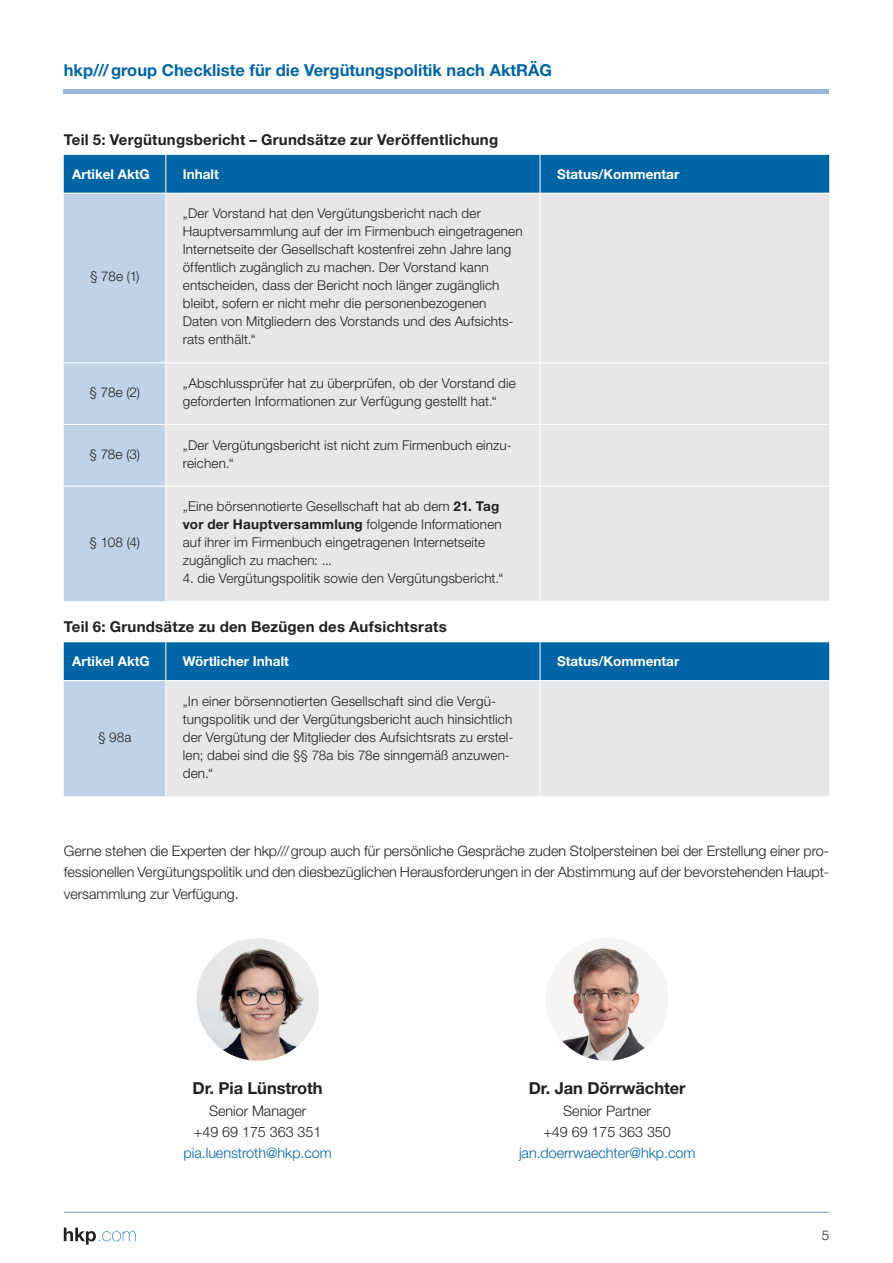
<style>
.page{position:relative;width:893px;height:1263px;background:#fff}
.page>*{position:absolute;margin:0;border:0;box-sizing:border-box;transform-origin:0 0}
.t1{font:700 16.5px "Helvetica Neue LT Std";color:#0065a4}
.t2{font:700 16.5px "Helvetica Neue LT Std";letter-spacing:-.005em;color:#231f20}
.t3{font:700 15px "Helvetica Neue LT Std";letter-spacing:.015em;color:#231f20}
.t4{font:300 14.4px/21.3px "Helvetica Neue LT Std";letter-spacing:-.005em;color:#231f20;text-align:center}
.t5{font:300 14.4px "Helvetica Neue LT Std";letter-spacing:-.005em;color:#0065a4}
.t6{font:300 13.5px/18px "Helvetica Neue LT Std";letter-spacing:.01em;color:#231f20}
.t7{font:700 13.5px "Helvetica Neue LT Std";color:#fff}
.s1{font-weight:700}
</style>
<div class="page">
<div style="left:64px;top:89px;width:765px;height:5px;background:#98b6d9"></div>
<hr style="left:64px;top:1212px;width:765px;height:1px;background:#729eca">
<svg style="left:64px;top:1227px;width:72px;height:17px"></svg>
<div style="left:64px;top:155px;width:765px;height:38px;background:#0065a4"></div>
<svg style="left:64px;top:194px;width:102px;height:602px;background:#b8cee5"></svg>
<svg style="left:167px;top:194px;width:662px;height:602px;background:#d9e0e6"></svg>
<hr style="left:166px;top:155px;width:1px;height:38px;background:#fff">
<hr style="left:540px;top:155px;width:1px;height:38px;background:#fff">
<hr style="left:540px;top:642px;width:1px;height:38px;background:#fff">
<hr style="left:64px;top:363px;width:102px;height:1px;background:#fff">
<hr style="left:64px;top:424px;width:102px;height:1px;background:#fff">
<hr style="left:64px;top:486px;width:102px;height:1px;background:#fff">
<hr style="left:64px;top:601px;width:102px;height:1px;background:#fff">
<hr style="left:64px;top:680px;width:102px;height:1px;background:#fff">
<hr style="left:166px;top:363px;width:374px;height:1px;background:#fff">
<hr style="left:166px;top:424px;width:374px;height:1px;background:#fff">
<hr style="left:166px;top:486px;width:374px;height:1px;background:#fff">
<hr style="left:166px;top:601px;width:374px;height:1px;background:#fff">
<hr style="left:166px;top:680px;width:374px;height:1px;background:#fff">
<hr style="left:540px;top:193px;width:1px;height:170px;background:#fff">
<hr style="left:540px;top:363px;width:289px;height:1px;background:#fff">
<hr style="left:540px;top:363px;width:1px;height:61px;background:#fff">
<hr style="left:540px;top:424px;width:289px;height:1px;background:#fff">
<hr style="left:540px;top:425px;width:1px;height:61px;background:#fff">
<hr style="left:540px;top:486px;width:289px;height:1px;background:#fff">
<hr style="left:540px;top:486px;width:1px;height:115px;background:#fff">
<hr style="left:540px;top:601px;width:289px;height:1px;background:#fff">
<hr style="left:540px;top:680px;width:289px;height:1px;background:#fff">
<hr style="left:540px;top:681px;width:1px;height:115px;background:#fff">
<img style="left:196px;top:938px;width:123px;height:123px;border-radius:61px">
<img style="left:546px;top:938px;width:122px;height:123px;border-radius:61px">
<p class="t1" style="left:64px;top:59px;width:490px">hkp/// group Checkliste für die Vergütungspolitik nach AktRÄG</p>
<p class="t3" style="left:64px;top:130px;width:436px">Teil 5: Vergütungsbericht – Grundsätze zur Veröffentlichung</p>
<p class="t7" style="left:72px;top:166px;width:79px">Artikel AktG</p>
<p class="t7" style="left:183px;top:166px;width:37px">Inhalt</p>
<p class="t7" style="left:557px;top:166px;width:124px">Status/Kommentar</p>
<p class="t6" style="left:90px;top:267px;width:51px">§ 78e (1)</p>
<p class="t6" style="left:183px;top:204px;width:341px">„Der Vorstand hat den Vergütungsbericht nach der Hauptversammlung auf der im Firmenbuch eingetragenen Internetseite der Gesellschaft kostenfrei zehn Jahre lang öffentlich zugänglich zu machen. Der Vorstand kann entscheiden, dass der Bericht noch länger zugänglich bleibt, sofern er nicht mehr die personenbezogenen Daten von Mitgliedern des Vorstands und des Aufsichts&shy;rats enthält.“</p>
<p class="t6" style="left:90px;top:383px;width:52px">§ 78e (2)</p>
<p class="t6" style="left:183px;top:374px;width:334px">„Abschlussprüfer hat zu überprüfen, ob der Vorstand die geforderten Informationen zur Verfügung gestellt hat.“</p>
<p class="t6" style="left:89px;top:444px;width:52px">§ 78e (3)</p>
<p class="t6" style="left:183px;top:435px;width:330px">„Der Vergütungsbericht ist nicht zum Firmenbuch einzu&shy;reichen.“</p>
<p class="t6" style="left:183px;top:497px;width:320px">„Eine börsennotierte Gesellschaft hat ab dem <span class="s1">21. Tag vor der Hauptversammlung</span> folgende Informationen auf ihrer im Firmenbuch eingetragenen Internetseite zugänglich zu machen: ...</p>
<p class="t6" style="left:183px;top:569px;width:322px">4. die Vergütungspolitik sowie den Vergütungsbericht.“</p>
<p class="t3" style="left:64px;top:618px;width:385px">Teil 6: Grundsätze zu den Bezügen des Aufsichtsrats</p>
<p class="t7" style="left:72px;top:653px;width:79px">Artikel AktG</p>
<p class="t7" style="left:183px;top:653px;width:108px">Wörtlicher Inhalt</p>
<p class="t7" style="left:557px;top:653px;width:124px">Status/Kommentar</p>
<p class="t6" style="left:90px;top:533px;width:52px">§ 108 (4)</p>
<p class="t6" style="left:98px;top:728px;width:35px">§ 98a</p>
<p class="t6" style="left:183px;top:692px;width:332px">„In einer börsennotierten Gesellschaft sind die Vergü&shy;tungspolitik und der Vergütungsbericht auch hinsichtlich der Vergütung der Mitglieder des Aufsichtsrats zu erstel&shy;len; dabei sind die §§ 78a bis 78e sinngemäß anzuwen&shy;den.“</p>
<p class="t4" style="left:64px;top:840px;width:767px;text-align:justify">Gerne stehen die Experten der hkp/// group auch für persönliche Gespräche zuden Stolpersteinen bei der Erstellung einer pro&shy;fessionellen Vergütungspolitik und den diesbezüglichen Herausforderungen in der Abstimmung auf der bevorstehenden Haupt&shy;versammlung zur Verfügung.</p>
<p class="t2" style="left:193px;top:1078px;width:132px">Dr. Pia Lünstroth</p>
<p class="t4" style="left:194px;top:1099px;width:129px">Senior Manager<br>+49 69 175 363 351</p>
<p class="t5" style="left:184px;top:1144px;width:150px">pia.luenstroth@hkp.com</p>
<p class="t2" style="left:529px;top:1078px;width:158px">Dr. Jan Dörrwächter</p>
<p class="t4" style="left:543px;top:1099px;width:129px">Senior Partner<br>+49 69 175 363 350</p>
<p class="t5" style="left:519px;top:1144px;width:178px">jan.doerrwaechter@hkp.com</p>
<p class="t6" style="left:822px;top:1226px;width:9px">5</p>
</div>
